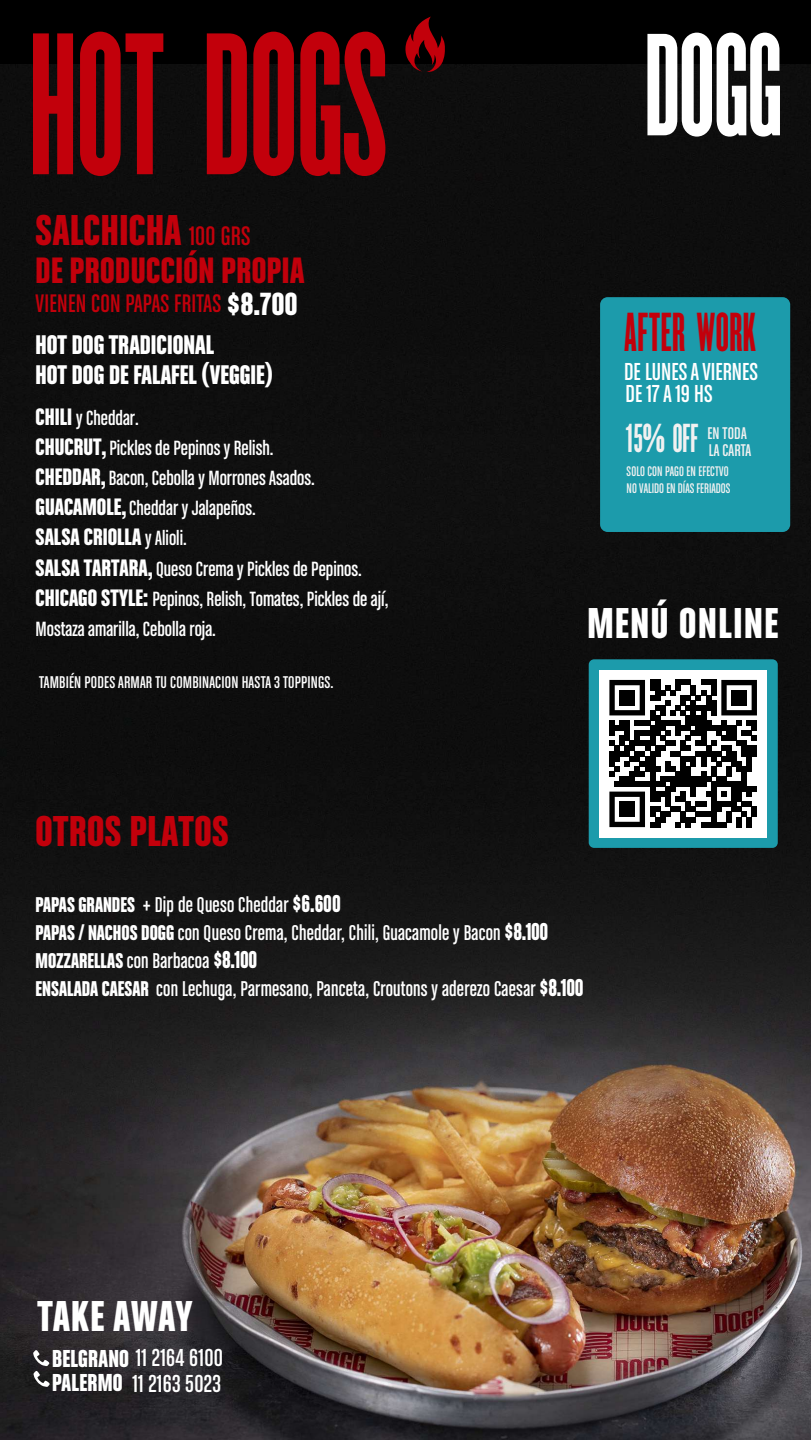
<style>
.page{position:relative;width:811px;height:1440px;background:#fff}
.page>*{position:absolute;margin:0;border:0;box-sizing:border-box;transform-origin:0 0}
.t1{font:176.02px "Champion Bantamweight";color:#c2000b}
.t2{font:47.85px "Champion Bantamweight";letter-spacing:.01em;color:#c2000b}
.t3{font:45.97px "Chalet Comprime Hong Kong Eighty";letter-spacing:.01em;color:#c2000b}
.t4{font:45.97px "Chalet Comprime Hong Kong Eighty";letter-spacing:.035em;color:#fff}
.t5{font:39.08px "Chalet Comprime Hong Kong Eighty";letter-spacing:.01em;color:#c2000b}
.t6{font:35.33px "Champion Bantamweight";color:#f1f1f1}
.t7{font:34.12px "Chalet Comprime Hong Kong Eighty";color:#fff}
.t8{font:28.72px/29.9px "Chalet Comprime Hong Kong Eighty";color:#fff}
.t9{font:28.5px "Chalet Comprime Cologne Sixty";color:#c2000b}
.t10{font:27px "Chalet Comprime Cologne Sixty";letter-spacing:.01em;color:#c2000b}
.t11{font:26.17px/26.2px "Chalet Comprime Cologne Eighty";letter-spacing:.005em;color:#fff}
.t12{font:25.35px "Chalet Comprime Hong Kong Eighty";color:#fff}
.t13{font:22.73px/28.1px "Chalet Comprime Cologne Sixty";letter-spacing:.01em;color:#fff}
.t14{font:22.73px "Chalet Comprime Hong Kong Eighty";color:#fff}
.t15{font:21.9px/30.2px "Chalet Comprime Cologne Sixty";color:#fff}
.t16{font:18.08px "Chalet Comprime Cologne Sixty";letter-spacing:.01em;color:#fff}
.t17{font:18px/17px "Chalet Comprime Cologne Sixty";letter-spacing:.01em;color:#f1f1f1}
.t18{font:14.85px/16.7px "Chalet Comprime Cologne Eighty";color:#f1f1f1;scale:.94 1}
.s1{font-family:"Chalet Comprime Hong Kong Eighty";font-size:25.35px}
.s2{font-family:"Chalet Comprime Cologne Sixty";font-size:21.9px}
.s3{font-family:"Chalet Comprime Hong Kong Eighty"}
.s4{font-family:"Chalet Comprime Hong Kong Sixty";font-size:26.03px}
.s5{font-family:"Chalet Comprime Cologne Sixty"}
</style>
<div class="page">
<div style="left:0;top:0;width:810px;height:1440px;background:#000"></div>
<img style="left:0;top:64px;width:810px;height:1376px">
<svg style="left:405px;top:17px;width:40px;height:55px"></svg>
<svg style="left:33px;top:1350px;width:17px;height:37px"></svg>
<div style="left:599px;top:297px;width:190px;height:235px;background:#1c9bab;border-radius:8px"></div>
<svg style="left:647px;top:33px;width:132px;height:104px"></svg>
<div style="left:588px;top:659px;width:189px;height:189px;background:#1c9bab;border-radius:5px"></div>
<div style="left:599px;top:670px;width:167px;height:167px;background:#fff"></div>
<svg style="left:609px;top:680px;width:147px;height:147px"></svg>
<div style="left:619px;top:690px;width:15px;height:15px;background:#000"></div>
<div style="left:731px;top:690px;width:15px;height:15px;background:#000"></div>
<div style="left:619px;top:802px;width:15px;height:15px;background:#000"></div>
<h1 class="t1" style="left:29px;top:-24px;width:360px">HOT DOGS</h1>
<h3 class="t3" style="left:36px;top:204px;width:147px">SALCHICHA</h3>
<h3 class="t5" style="left:36px;top:248px;width:270px">DE PRODUCCIÓN PROPIA</h3>
<h3 class="t7" style="left:227px;top:283px;width:72px">$8.700</h3>
<h3 class="t9" style="left:189px;top:220px;width:63px">100 GRS</h3>
<p class="t10" style="left:36px;top:289px;width:187px">VIENEN CON PAPAS FRITAS</p>
<h3 class="t8" style="left:36px;top:329px;width:239px">HOT DOGTRADICIONAL<br>HOT DOG DE FALAFEL (VEGGIE)</h3>
<p class="t15" style="left:36px;top:403px;width:280px"><span class="s1">CHILI</span> y Cheddar.<br><span class="s1">CHUCRUT,</span>Pickles de Pepinos y Relish.<br><span class="s1">CHEDDAR,</span>Bacon, Cebolla y Morrones Asados.<br><span class="s1">GUACAMOLE,</span>Cheddar y Jalapeños.</p>
<p class="t12" style="left:36px;top:522px;width:153px">SALSA CRIOLLA <span class="s2">y Alioli.</span></p>
<p class="t15" style="left:36px;top:553px;width:354px"><span class="s1">SALSA TARTARA,</span>Queso Crema y Pickles de Pepinos.<br><span class="s1">CHICAGO STYLE:</span> Pepinos, Relish, Tomates, Pickles de ají,<br>Mostaza amarilla, Cebolla roja.</p>
<p class="t16" style="left:39px;top:672px;width:296px">TAMBIÉN PODESARMAR TU COMBINACION HASTA 3 TOPPINGS.</p>
<h3 class="t3" style="left:36px;top:804px;width:194px">OTROS PLATOS</h3>
<h2 class="t2" style="left:623px;top:297px;width:133px">AFTER WORK</h2>
<p class="t11" style="left:623px;top:360px;width:135px;line-height:21.9px">DE LUNES AVIERNES<br>DE 17 A 19 HS</p>
<h3 class="t6" style="left:625px;top:412px;width:74px">15% OFF</h3>
<p class="t17" style="left:707px;top:424px;width:45px">EN TODA<br>LACARTA</p>
<p class="t18" style="left:626px;top:463px;width:112px">SOLO CON PAGO EN EFECTVO<br>NO VALIDO EN DÍAS FERIADOS</p>
<h3 class="t4" style="left:587px;top:596px;width:192px">MENÚ ONLINE</h3>
<p class="t13" style="left:36px;top:890px;width:514px"><span class="s3">PAPAS GRANDES</span> + Dip de Queso Cheddar <span class="s4">$6.600<br></span><span class="s3">PAPAS / NACHOS DOGG</span> con Queso Crema, Cheddar, Chili, Guacamole y Bacon <span class="s4">$8.100</span></p>
<p class="t14" style="left:36px;top:948px;width:223px">MOZZARELLAS <span class="s5">con Barbacoa</span> <span class="s4">$8.100</span></p>
<p class="t13" style="left:36px;top:975px;width:549px"><span class="s3">ENSALADA CAESAR</span> con Lechuga, Parmesano, Panceta, Croutons y aderezo Caesar <span class="s4">$8.100</span></p>
<h3 class="t4" style="left:38px;top:1289px;width:156px">TAKE AWAY</h3>
<p class="t11" style="left:52px;top:1344px;width:172px"><span class="s3">BELGRANO</span> 11 2164 6100<br><span class="s3">PALERMO</span> 11 2163 5023</p>
</div>
